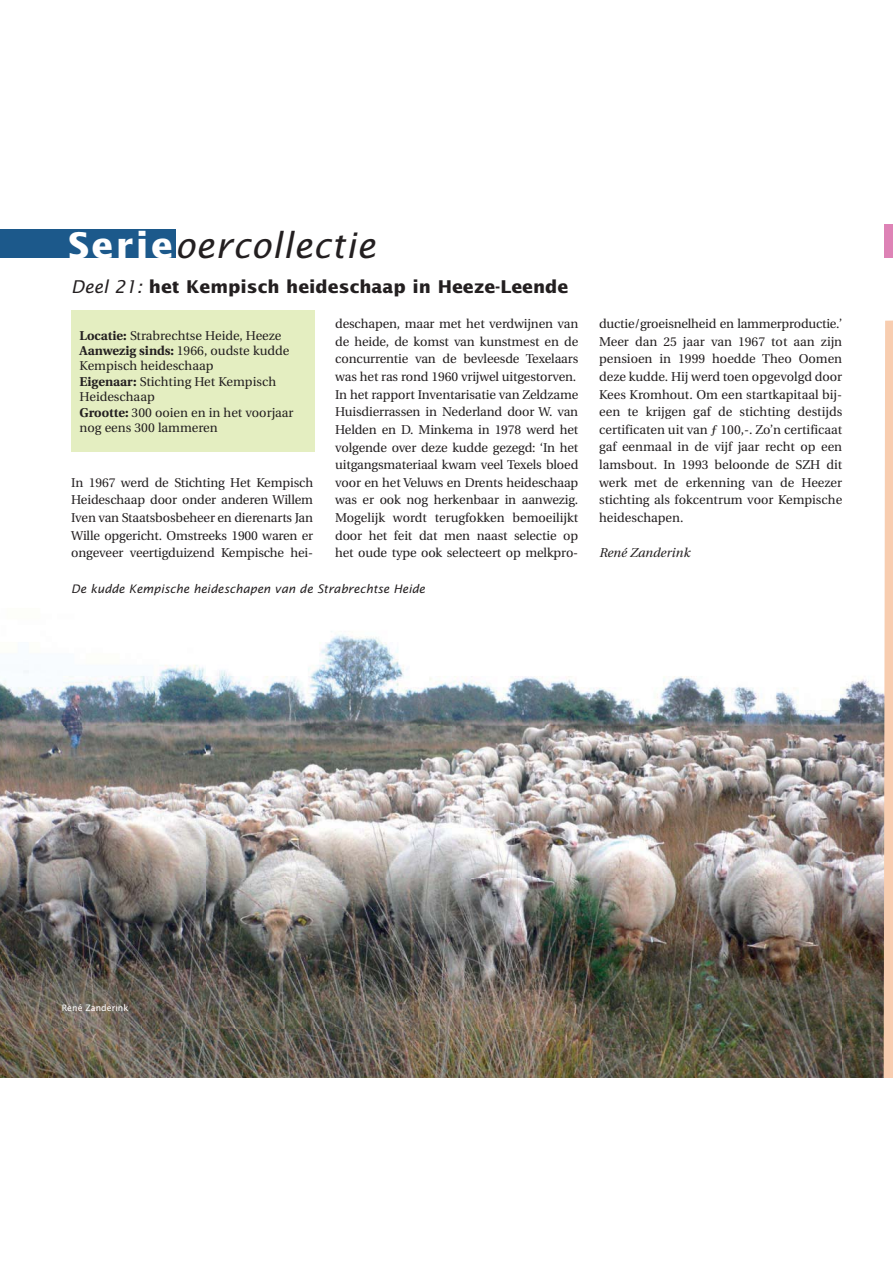
<style>
.page{position:relative;width:893px;height:1263px;background:#fff}
.page>*{position:absolute;margin:0;border:0;box-sizing:border-box;transform-origin:0 0}
.t1{font:italic 35.25px "Lucida Sans";letter-spacing:.02em;color:#231f20}
.t2{font:700 17.7px "Lucida Sans";color:#231f20}
.t3{font:12.75px/17.7px "Utopia";letter-spacing:-.01em;color:#231f20}
.t4{font:italic 12.75px "Utopia";color:#231f20}
.t5{font:italic 11.7px "Lucida Sans";color:#231f20}
.t6{font:8.85px "Lucida Sans";color:#fff}
.s1{font-weight:700;font-style:normal;color:#fff}
.s2{font-weight:400;font-style:italic}
.s3{font-weight:700}
</style>
<div class="page">
<img style="left:0;top:631px;width:884px;height:447px">
<svg style="left:884px;top:320px;width:9px;height:758px;background:#f7ceb3"></svg>
<div style="left:884px;top:224px;width:9px;height:34px;background:#de83b6"></div>
<div style="left:0;top:229px;width:176px;height:29px;background:#1c598b"></div>
<div style="left:71px;top:310px;width:243px;height:142px;background:#e4eec1"></div>
<h1 class="t1" style="left:68px;top:230px;width:309px"><span class="s1">Serie</span>oercollectie</h1>
<h2 class="t2" style="left:71px;top:279px;width:498px"><span class="s2">Deel 21:</span> het Kempisch heideschaap in Heeze-Leende</h2>
<p class="t3" style="left:80px;top:329px;width:215px;line-height:15.3px"><span class="s3">Locatie:</span> Strabrechtse Heide, Heeze<br><span class="s3">Aanwezig sinds:</span> 1966, oudste kudde<br>Kempisch heideschaap<br><span class="s3">Eigenaar:</span> Stichting Het Kempisch<br>Heideschaap<br><span class="s3">Grootte:</span> 300 ooien en in het voorjaar nog eens 300 lammeren</p>
<p class="t3" style="left:71px;top:475px;width:243px;text-align:justify">In 1967 werd de Stichting Het Kempisch Heideschaap door onder anderen Willem Iven van Staatsbosbeheer en dierenarts Jan Wille opgericht. Omstreeks 1900 waren er ongeveer veertigduizend Kempische hei-</p>
<p class="t3" style="left:335px;top:316px;width:245px">deschapen, maar met het verdwijnen van de heide, de komst van kunstmest en de concurrentie van de bevleesde Texelaars was het ras rond 1960 vrijwel uitgestorven.<br>In het rapport Inventarisatie van Zeldzame Huisdierrassen in Nederland door W. van Helden en D. Minkema in 1978 werd het volgende over deze kudde gezegd: ‘In het uitgangsmateriaal kwam veel Texels bloed voor en het Veluws en Drents heideschaap was er ook nog herkenbaar in aanwezig.<br>Mogelijk wordt terugfokken bemoeilijkt door het feit dat men naast selectie op het oude type ook selecteert op melkpro-</p>
<p class="t3" style="left:599px;top:316px;width:245px;text-align:justify">ductie/groeisnelheid en lammerproductie.’ Meer dan 25 jaar van 1967 tot aan zijn pensioen in 1999 hoedde Theo Oomen deze kudde. Hij werd toen opgevolgd door Kees Kromhout. Om een startkapitaal bij&shy;een te krijgen gaf de stichting destijds certificaten uit van ƒ 100,-. Zo’n certificaat gaf eenmaal in de vijf jaar recht op een lamsbout. In 1993 beloonde de SZH dit werk met de erkenning van de Heezer stichting als fokcentrum voor Kempische heideschapen.</p>
<p class="t4" style="left:599px;top:548px;width:92px">René Zanderink</p>
<p class="t5" style="left:71px;top:584px;width:355px">De kudde Kempische heideschapen van de Strabrechtse Heide</p>
<p class="t6" style="left:62px;top:1004px;width:68px">René Zanderink</p>
</div>
